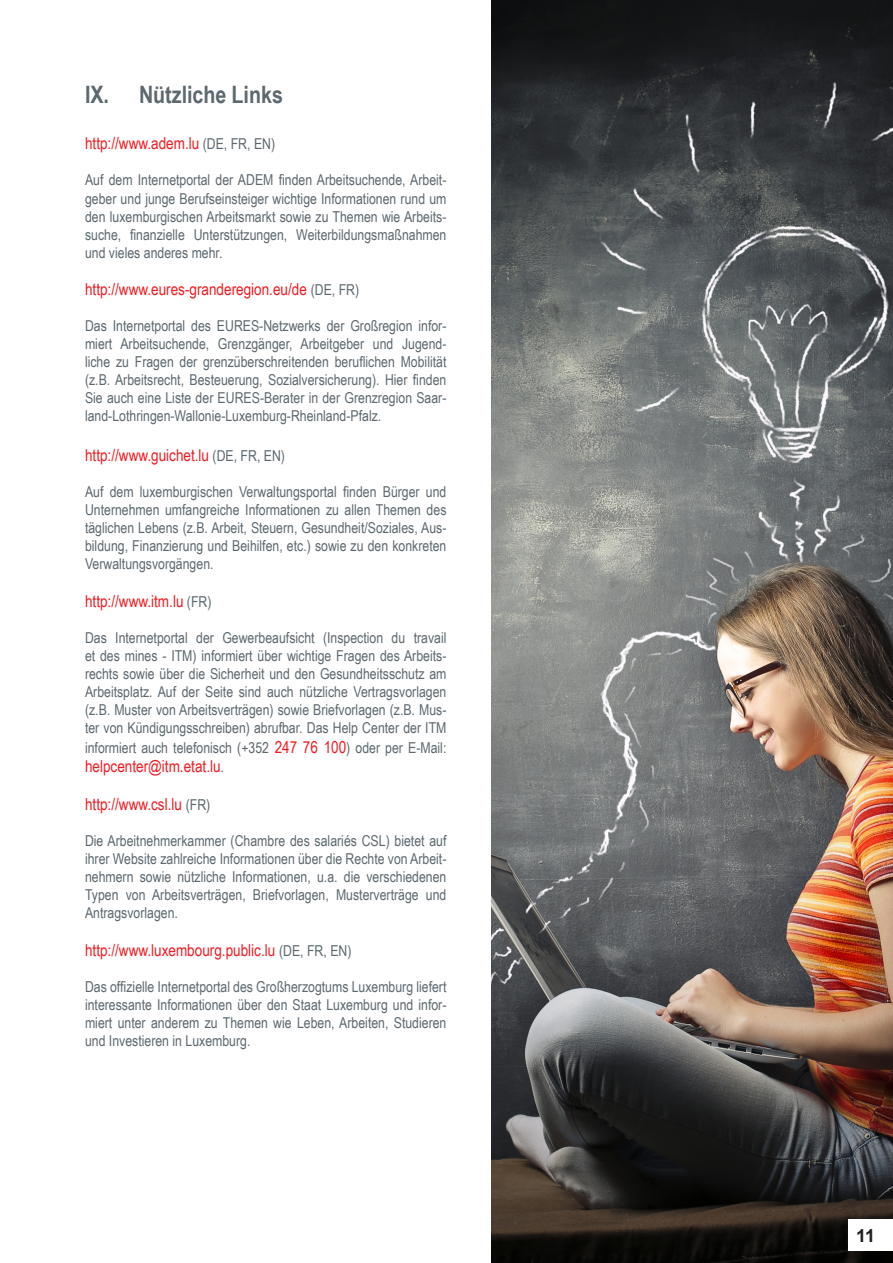
<style>
.page{position:relative;width:893px;height:1263px;background:#fff}
.page>*{position:absolute;margin:0;border:0;box-sizing:border-box;transform-origin:0 0}
.t1{font:700 24px "Arial Narrow";color:#5d686f}
.t2{font:700 18px "Arial";color:#231f20}
.t3{font:16.5px "Arial Narrow";color:#ee1d23}
.t4{font:15px/18px "Arial Narrow";color:#5d686f;text-align:justify}
.s1{font-size:15px;color:#5d686f}
.s2{font-size:16.5px;color:#ee1d23}
</style>
<div class="page">
<img style="left:491px;top:0;width:402px;height:1263px">
<div style="left:849px;top:1219px;width:44px;height:32px;background:#fff"></div>
<p class="t1" style="left:85px;top:76px;width:199px">IX. Nützliche Links</p>
<p class="t3" style="left:85px;top:132px;width:192px">http://www.adem.lu <span class="s1">(DE, FR, EN)</span></p>
<p class="t4" style="left:85px;top:171px;width:363px">Auf dem Internetportal der ADEM finden Arbeitsuchende, Arbeit&shy;geber und junge Berufseinsteiger wichtige Informationen rund um den luxemburgischen Arbeitsmarkt sowie zu Themen wie Arbeits&shy;suche, finanzielle Unterstützungen, Weiterbildungsmaßnahmen und vieles anderes mehr.</p>
<p class="t3" style="left:85px;top:277px;width:276px">http://www.eures-granderegion.eu/de <span class="s1">(DE, FR)</span></p>
<p class="t4" style="left:85px;top:316px;width:363px">Das Internetportal des EURES-Netzwerks der Großregion infor&shy;miert Arbeitsuchende, Grenzgänger, Arbeitgeber und Jugend&shy;liche zu Fragen der grenzüberschreitenden beruflichen Mobilität (z.B. Arbeitsrecht, Besteuerung, Sozialversicherung). Hier finden Sie auch eine Liste der EURES-Berater in der Grenzregion Saar&shy;land-Lothringen-Wallonie-Luxemburg-Rheinland-Pfalz.</p>
<p class="t3" style="left:85px;top:443px;width:201px">http://www.guichet.lu <span class="s1">(DE, FR, EN)</span></p>
<p class="t4" style="left:85px;top:482px;width:363px">Auf dem luxemburgischen Verwaltungsportal finden Bürger und Unternehmen umfangreiche Informationen zu allen Themen des täglichen Lebens (z.B. Arbeit, Steuern, Gesundheit/Soziales, Aus&shy;bildung, Finanzierung und Beihilfen, etc.) sowie zu den konkreten Verwaltungsvorgängen.</p>
<p class="t3" style="left:85px;top:589px;width:128px">http://www.itm.lu <span class="s1">(FR)</span></p>
<p class="t4" style="left:85px;top:628px;width:363px">Das Internetportal der Gewerbeaufsicht (Inspection du travail et des mines - ITM) informiert über wichtige Fragen des Arbeits&shy;rechts sowie über die Sicherheit und den Gesundheitsschutz am Arbeitsplatz. Auf der Seite sind auch nützliche Vertragsvorlagen (z.B. Muster von Arbeitsverträgen) sowie Briefvorlagen (z.B. Mus&shy;ter von Kündigungsschreiben) abrufbar. Das Help Center der ITM</p>
<p class="t4" style="left:85px;top:738px;width:363px">informiert auch telefonisch (+352 <span class="s2">247 76 100</span>) oder per E-Mail:</p>
<p class="t3" style="left:85px;top:754px;width:141px">helpcenter@itm.etat.lu<span class="s1">.</span></p>
<p class="t3" style="left:85px;top:792px;width:127px">http://www.csl.lu <span class="s1">(FR)</span></p>
<p class="t4" style="left:85px;top:831px;width:363px">Die Arbeitnehmerkammer (Chambre des salariés CSL) bietet auf ihrer Website zahlreiche Informationen über die Rechte von Arbeit&shy;nehmern sowie nützliche Informationen, u.a. die verschiedenen Typen von Arbeitsverträgen, Briefvorlagen, Musterverträge und Antragsvorlagen.</p>
<p class="t3" style="left:85px;top:938px;width:268px">http://www.luxembourg.public.lu <span class="s1">(DE, FR, EN)</span></p>
<p class="t4" style="left:85px;top:977px;width:363px">Das offizielle Internetportal des Großherzogtums Luxemburg liefert interessante Informationen über den Staat Luxemburg und infor&shy;miert unter anderem zu Themen wie Leben, Arbeiten, Studieren und Investieren in Luxemburg.</p>
<p class="t2" style="left:856px;top:1223px;width:21px">11</p>
</div>
